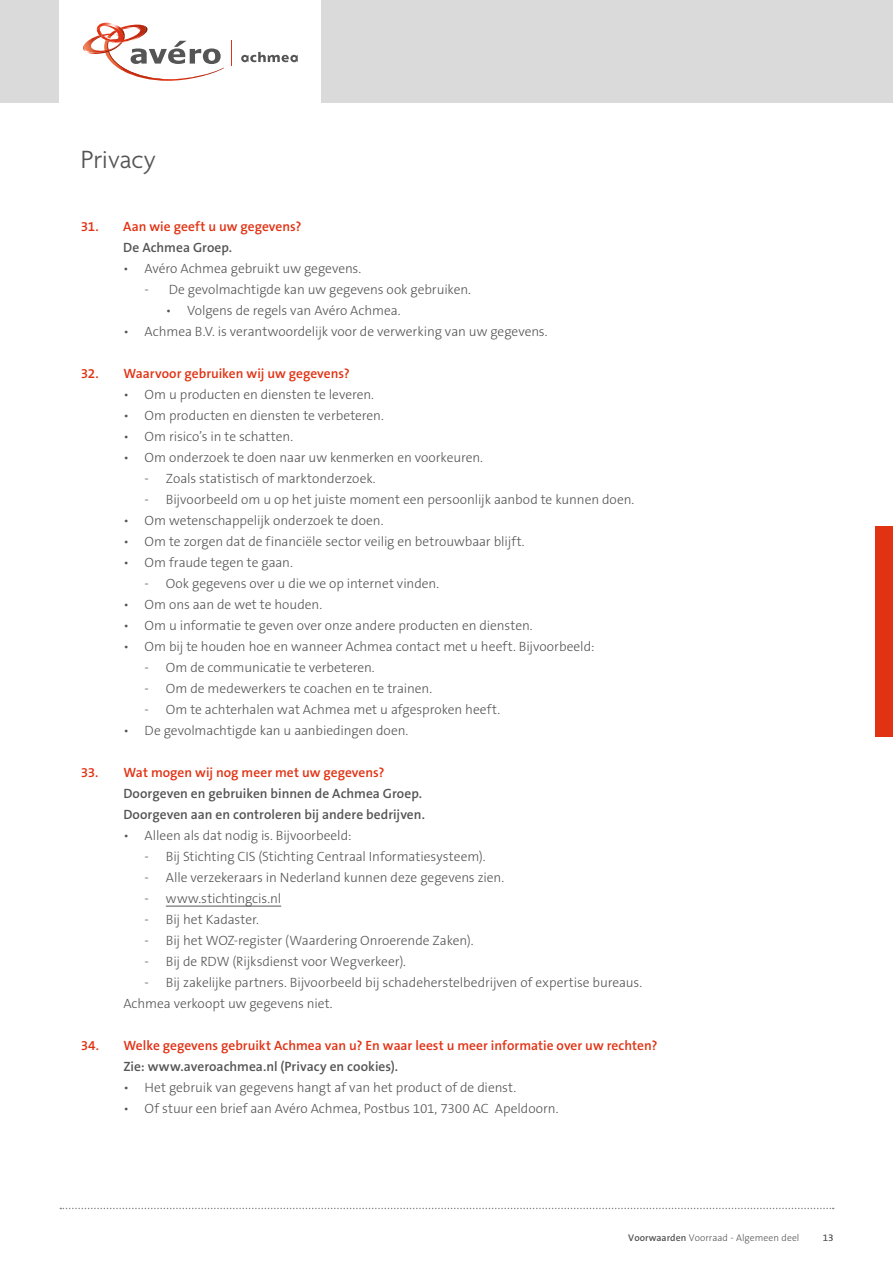
<style>
.page{position:relative;width:893px;height:1263px;background:#fff}
.page>*{position:absolute;margin:0;border:0;box-sizing:border-box;transform-origin:0 0}
.t1{font:300 27px "Agenda";letter-spacing:-.005em;color:#555}
.t2{font:300 13.5px/21px "The Sans B3";letter-spacing:-.005em;color:#555}
.t3{font:600 13.5px "The Sans B6";color:#e13214}
.t4{font:600 13.5px/21px "The Sans B6";letter-spacing:.005em;color:#555}
.t5{font:300 9.75px "The Sans B3";letter-spacing:.005em;color:#555}
.s1{font-family:"The Sans B6";font-weight:600}
</style>
<div class="page">
<div style="left:0;top:0;width:893px;height:103px;background:#dadada"></div>
<div style="left:60px;top:0;width:261px;height:103px;background:#fff"></div>
<svg style="left:241px;top:52px;width:57px;height:10px"></svg>
<svg style="left:83px;top:22px;width:141px;height:59px"></svg>
<svg style="left:231px;top:41px;width:1px;height:25px"></svg>
<svg style="left:60px;top:1208px;width:774px;height:1px"></svg>
<hr style="left:166px;top:906px;width:115px;height:1px;background:#555">
<div style="left:876px;top:526px;width:17px;height:211px;background:#e13214"></div>
<h1 class="t1" style="left:81px;top:145px;width:77px">Privacy</h1>
<p class="t3" style="left:81px;top:219px;width:222px">31. Aan wie geeft u uw gegevens?</p>
<p class="t4" style="left:123px;top:238px;width:110px">De Achmea Groep.</p>
<p class="t2" style="left:123px;top:259px;width:240px">• Avéro Achmea gebruikt uw gegevens.</p>
<p class="t2" style="left:145px;top:280px;width:328px">- De gevolmachtigde kan uw gegevens ook gebruiken.</p>
<p class="t2" style="left:166px;top:301px;width:236px">• Volgens de regels van Avéro Achmea.</p>
<p class="t2" style="left:123px;top:322px;width:426px">• Achmea B.V. is verantwoordelijk voor de verwerking van uw gegevens.</p>
<p class="t3" style="left:81px;top:366px;width:270px">32. Waarvoor gebruiken wij uw gegevens?</p>
<p class="t2" style="left:123px;top:385px;width:252px">• Om u producten en diensten te leveren.</p>
<p class="t2" style="left:123px;top:406px;width:262px">• Om producten en diensten te verbeteren.</p>
<p class="t2" style="left:123px;top:427px;width:171px">• Om risico’s in te schatten.</p>
<p class="t2" style="left:123px;top:448px;width:361px">• Om onderzoek te doen naar uw kenmerken en voorkeuren.</p>
<p class="t2" style="left:145px;top:469px;width:233px">- Zoals statistisch of marktonderzoek.</p>
<p class="t2" style="left:145px;top:490px;width:491px">- Bijvoorbeeld om u op het juiste moment een persoonlijk aanbod te kunnen doen.</p>
<p class="t2" style="left:123px;top:511px;width:262px">• Om wetenschappelijk onderzoek te doen.</p>
<p class="t2" style="left:123px;top:532px;width:403px">• Om te zorgen dat de financiële sector veilig en betrouwbaar blijft.</p>
<p class="t2" style="left:123px;top:553px;width:171px">• Om fraude tegen te gaan.</p>
<p class="t2" style="left:145px;top:574px;width:296px">- Ook gegevens over u die we op internet vinden.</p>
<p class="t2" style="left:123px;top:595px;width:200px">• Om ons aan de wet te houden.</p>
<p class="t2" style="left:123px;top:616px;width:411px">• Om u informatie te geven over onze andere producten en diensten.</p>
<p class="t2" style="left:123px;top:637px;width:473px">• Om bij te houden hoe en wanneer Achmea contact met u heeft. Bijvoorbeeld:</p>
<p class="t2" style="left:145px;top:658px;width:232px">- Om de communicatie te verbeteren.</p>
<p class="t2" style="left:145px;top:679px;width:289px">- Om de medewerkers te coachen en te trainen.</p>
<p class="t2" style="left:145px;top:700px;width:357px">- Om te achterhalen wat Achmea met u afgesproken heeft.</p>
<p class="t2" style="left:123px;top:721px;width:287px">• De gevolmachtigde kan u aanbiedingen doen.</p>
<p class="t3" style="left:81px;top:766px;width:305px">33. Wat mogen wij nog meer met uw gegevens?</p>
<p class="t4" style="left:123px;top:784px;width:303px">Doorgeven en gebruiken binnen de Achmea Groep.<br>Doorgeven aan en controleren bij andere bedrijven.</p>
<p class="t2" style="left:123px;top:826px;width:230px">• Alleen als dat nodig is. Bijvoorbeeld:</p>
<p class="t2" style="left:145px;top:847px;width:342px">- Bij Stichting CIS (Stichting Centraal Informatiesysteem).</p>
<p class="t2" style="left:145px;top:868px;width:361px">- Alle verzekeraars in Nederland kunnen deze gegevens zien.</p>
<p class="t2" style="left:145px;top:889px;width:138px">- www.stichtingcis.nl</p>
<p class="t2" style="left:145px;top:910px;width:116px">- Bij het Kadaster.</p>
<p class="t2" style="left:145px;top:931px;width:330px">- Bij het WOZ-register (Waardering Onroerende Zaken).</p>
<p class="t2" style="left:145px;top:952px;width:263px">- Bij de RDW (Rijksdienst voor Wegverkeer).</p>
<p class="t2" style="left:123px;top:973px;width:520px;text-indent:21px">- Bij zakelijke partners. Bijvoorbeeld bij schadeherstelbedrijven of expertise bureaus.<br>Achmea verkoopt uw gegevens niet.</p>
<p class="t3" style="left:81px;top:1039px;width:578px">34. Welke gegevens gebruikt Achmea van u? En waar leest u meer informatie over uw rechten?</p>
<p class="t4" style="left:123px;top:1057px;width:276px">Zie: www.averoachmea.nl (Privacy en cookies).</p>
<p class="t2" style="left:123px;top:1078px;width:394px">• Het gebruik van gegevens hangt af van het product of de dienst.</p>
<p class="t2" style="left:123px;top:1099px;width:437px">• Of stuur een brief aan Avéro Achmea, Postbus 101, 7300 AC Apeldoorn.</p>
<p class="t5" style="left:628px;top:1233px;width:173px"><span class="s1">Voorwaarden</span> Voorraad - Algemeen deel</p>
<p class="t5" style="left:823px;top:1233px;width:12px">13</p>
</div>
